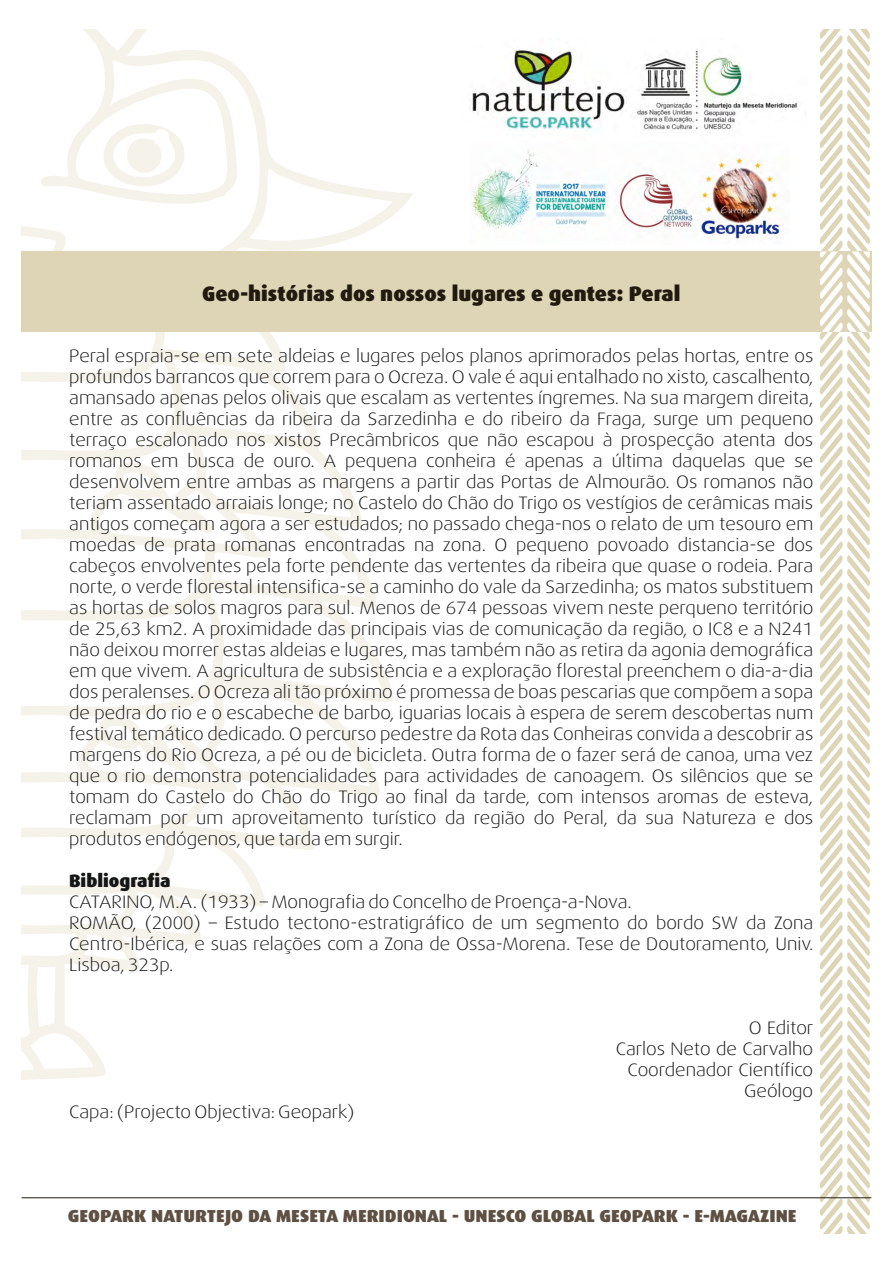
<style>
.page{position:relative;width:893px;height:1263px;background:#fff}
.page>*{position:absolute;margin:0;border:0;box-sizing:border-box;transform-origin:0 0}
.t1{font:900 21px "Dax";color:#221a0f}
.t2{font:300 18px/21px "Dax Wide";color:#151616;text-align:justify}
.t3{font:900 18px "Dax";color:#151616}
.t4{font:900 17.4px "Dax";color:#5e5043;scale:1.06 1}
</style>
<div class="page">
<svg style="left:22px;top:30px;width:391px;height:1050px"></svg>
<svg style="left:96px;top:110px;width:97px;height:90px"></svg>
<svg style="left:22px;top:226px;width:50px;height:25px"></svg>
<div style="left:22px;top:251px;width:849px;height:81px;background:#ded5b6"></div>
<svg style="left:820px;top:30px;width:50px;height:1203px"></svg>
<hr style="left:22px;top:1197px;width:849px;height:1px;background:#221a0f">
<img style="left:472px;top:49px;width:325px;height:82px">
<img style="left:470px;top:150px;width:312px;height:91px">
<p class="t1" style="left:202px;top:282px;width:480px">Geo-histórias dos nossos lugares e gentes: Peral</p>
<p class="t2" style="left:69px;top:345px;width:746px">Peral espraia-se em sete aldeias e lugares pelos planos aprimorados pelas hortas, entre os profundos barrancos que correm para o Ocreza. O vale é aqui entalhado no xisto, cascalhento, amansado apenas pelos olivais que escalam as vertentes íngremes. Na sua margem direita, entre as confluências da ribeira da Sarzedinha e do ribeiro da Fraga, surge um pequeno terraço escalonado nos xistos Precâmbricos que não escapou à prospecção atenta dos romanos em busca de ouro. A pequena conheira é apenas a última daquelas que se desenvolvem entre ambas as margens a partir das Portas de Almourão. Os romanos não teriam assentado arraiais longe; no Castelo do Chão do Trigo os vestígios de cerâmicas mais antigos começam agora a ser estudados; no passado chega-nos o relato de um tesouro em moedas de prata romanas encontradas na zona. O pequeno povoado distancia-se dos cabeços envolventes pela forte pendente das vertentes da ribeira que quase o rodeia. Para norte, o verde florestal intensifica-se a caminho do vale da Sarzedinha; os matos substituem as hortas de solos magros para sul. Menos de 674 pessoas vivem neste perqueno território de 25,63 km2. A proximidade das principais vias de comunicação da região, o IC8 e a N241 não deixou morrer estas aldeias e lugares, mas também não as retira da agonia demográfica em que vivem. A agricultura de subsistência e a exploração florestal preenchem o dia-a-dia dos peralenses. O Ocreza ali tão próximo é promessa de boas pescarias que compõem a sopa de pedra do rio e o escabeche de barbo, iguarias locais à espera de serem descobertas num festival temático dedicado. O percurso pedestre da Rota das Conheiras convida a descobrir as margens do Rio Ocreza, a pé ou de bicicleta. Outra forma de o fazer será de canoa, uma vez que o rio demonstra potencialidades para actividades de canoagem. Os silêncios que se tomam do Castelo do Chão do Trigo ao final da tarde, com intensos aromas de esteva, reclamam por um aproveitamento turístico da região do Peral, da sua Natureza e dos produtos endógenos, que tarda em surgir.</p>
<p class="t3" style="left:69px;top:870px;width:103px">Bibliografia</p>
<p class="t2" style="left:69px;top:891px;width:746px;text-align:left">CATARINO, M.A. (1933) – Monografia do Concelho de Proença-a-Nova.<br>ROMÃO, (2000) – Estudo tectono-estratigráfico de um segmento do bordo SW da Zona Centro-Ibérica, e suas relações com a Zona de Ossa-Morena. Tese de Doutoramento, Univ.<br>Lisboa, 323p.</p>
<p class="t2" style="left:69px;top:1101px;width:287px">Capa: (Projecto Objectiva: Geopark)</p>
<p class="t2" style="left:616px;top:1017px;width:199px;text-align:right">O Editor<br>Carlos Neto de Carvalho<br>Coordenador Científico<br>Geólogo</p>
<p class="t4" style="left:68px;top:1206px;width:689px">GEOPARK NATURTEJO DA MESETA MERIDIONAL - UNESCO GLOBAL GEOPARK - E-MAGAZINE</p>
</div>
